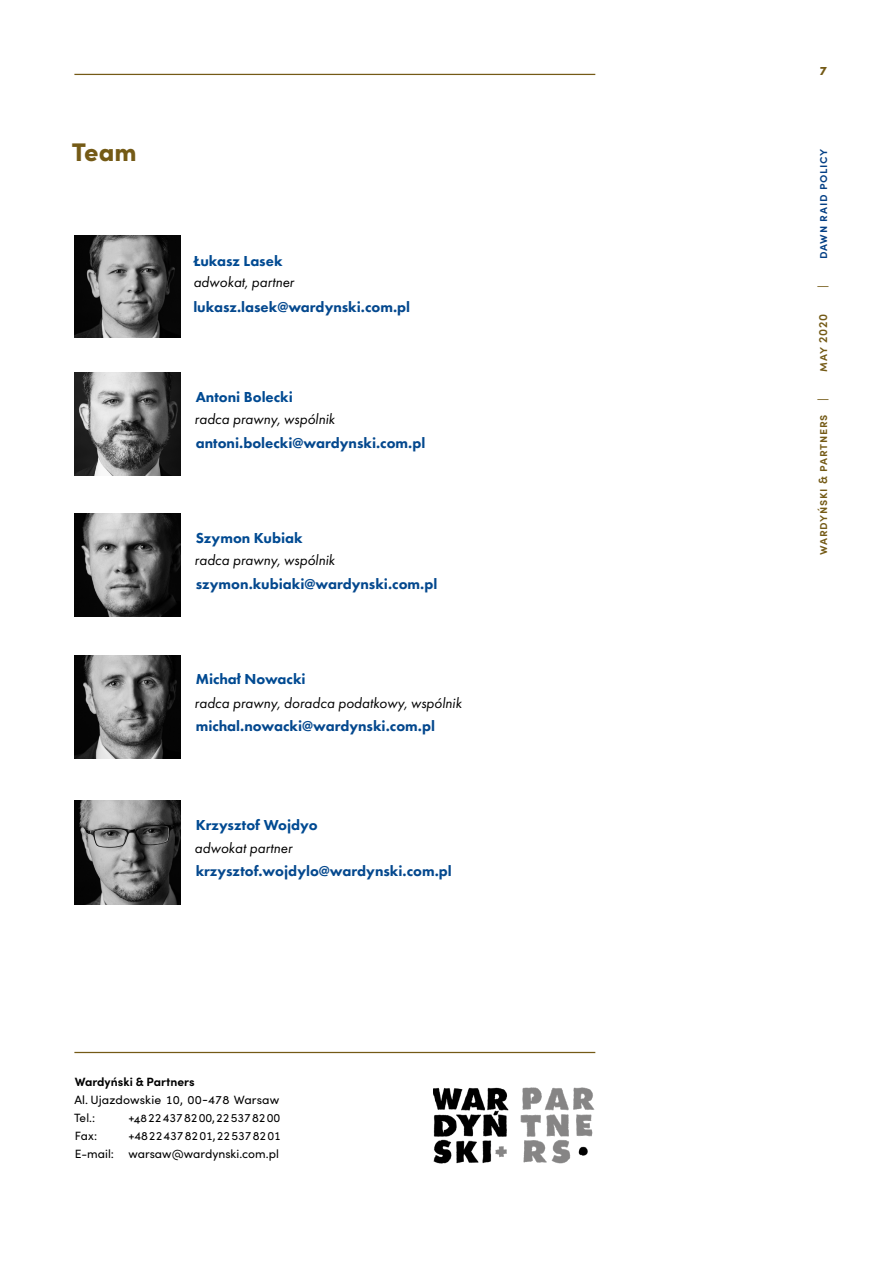
<style>
.page{position:relative;width:893px;height:1263px;background:#fff}
.page>*{position:absolute;margin:0;border:0;box-sizing:border-box;transform-origin:0 0}
.t1{font:900 25.5px "Sofia Pro";color:#745a16}
.t2{font:800 15px "Futura PT";color:#04488e}
.t3{font:italic 15px "Futura PT";color:#000}
.t4{font:800 15px "Futura PT";color:#004a92}
.t5{font:12px/18px "Sofia Pro";color:#000}
.t6{font:600 12px "Sofia Pro";letter-spacing:.06em;color:#745a16}
.t7{font:700 12px "Sofia Pro";letter-spacing:.005em;color:#000}
.t8{font:600 12px "Sofia Pro";letter-spacing:.06em;color:#033f85}
.t9{font:700 12px "Futura PT";color:#745a16}
</style>
<div class="page">
<hr style="left:74px;top:74px;width:521px;height:1px;background:#745a16">
<img style="left:433px;top:1087px;width:162px;height:77px">
<hr style="left:74px;top:1052px;width:521px;height:1px;background:#745a16">
<img style="left:74px;top:235px;width:107px;height:102px">
<img style="left:74px;top:372px;width:107px;height:104px">
<img style="left:74px;top:513px;width:107px;height:104px">
<img style="left:74px;top:655px;width:107px;height:104px">
<img style="left:74px;top:800px;width:107px;height:104px">
<h1 class="t1" style="left:72px;top:132px;width:66px">Team</h1>
<p class="t4" style="left:193px;top:252px;width:91px">Łukasz Lasek</p>
<p class="t3" style="left:193px;top:273px;width:102px">adwokat, partner</p>
<p class="t2" style="left:193px;top:297px;width:218px">lukasz.lasek@wardynski.com.pl</p>
<p class="t4" style="left:196px;top:387px;width:99px">Antoni Bolecki</p>
<p class="t2" style="left:196px;top:434px;width:231px">antoni.bolecki@wardynski.com.pl</p>
<p class="t3" style="left:195px;top:410px;width:142px">radca prawny, wspólnik</p>
<p class="t4" style="left:196px;top:528px;width:108px">Szymon Kubiak</p>
<p class="t2" style="left:196px;top:575px;width:243px">szymon.kubiaki@wardynski.com.pl</p>
<p class="t3" style="left:195px;top:551px;width:142px">radca prawny, wspólnik</p>
<p class="t4" style="left:196px;top:670px;width:111px">Michał Nowacki</p>
<p class="t2" style="left:196px;top:717px;width:241px">michal.nowacki@wardynski.com.pl</p>
<p class="t3" style="left:195px;top:694px;width:269px">radca prawny, doradca podatkowy, wspólnik</p>
<p class="t4" style="left:196px;top:815px;width:123px">Krzysztof Wojdyo</p>
<p class="t2" style="left:196px;top:862px;width:258px">krzysztof.wojdylo@wardynski.com.pl</p>
<p class="t3" style="left:195px;top:839px;width:99px">adwokat partner</p>
<p class="t7" style="left:75px;top:1072px;width:121px">Wardyński &amp; Partners</p>
<p class="t5" style="left:74px;top:1090px;width:207px">Al. Ujazdowskie 10, 00-478 Warsaw<br>Tel.:</p>
<p class="t5" style="left:128px;top:1108px;width:153px">+48 22 437 82 00, 22 537 82 00</p>
<p class="t5" style="left:75px;top:1126px;width:24px">Fax:</p>
<p class="t5" style="left:75px;top:1126px;width:207px;text-align:right">+48 22 437 82 01, 22 537 82 01<br>E-mail: warsaw@wardynski.com.pl</p>
<p class="t9" style="left:819px;top:64px;width:9px">7</p>
<p class="t8" style="left:814px;top:259px;width:112px;rotate:-90deg">Dawn raid policy</p>
<p class="t6" style="left:814px;top:288px;width:4px;rotate:-90deg">|</p>
<p class="t6" style="left:814px;top:372px;width:59px;rotate:-90deg">MAY 2020</p>
<p class="t6" style="left:814px;top:555px;width:158px;rotate:-90deg">Wardyński &amp; PARTNERS |</p>
</div>
